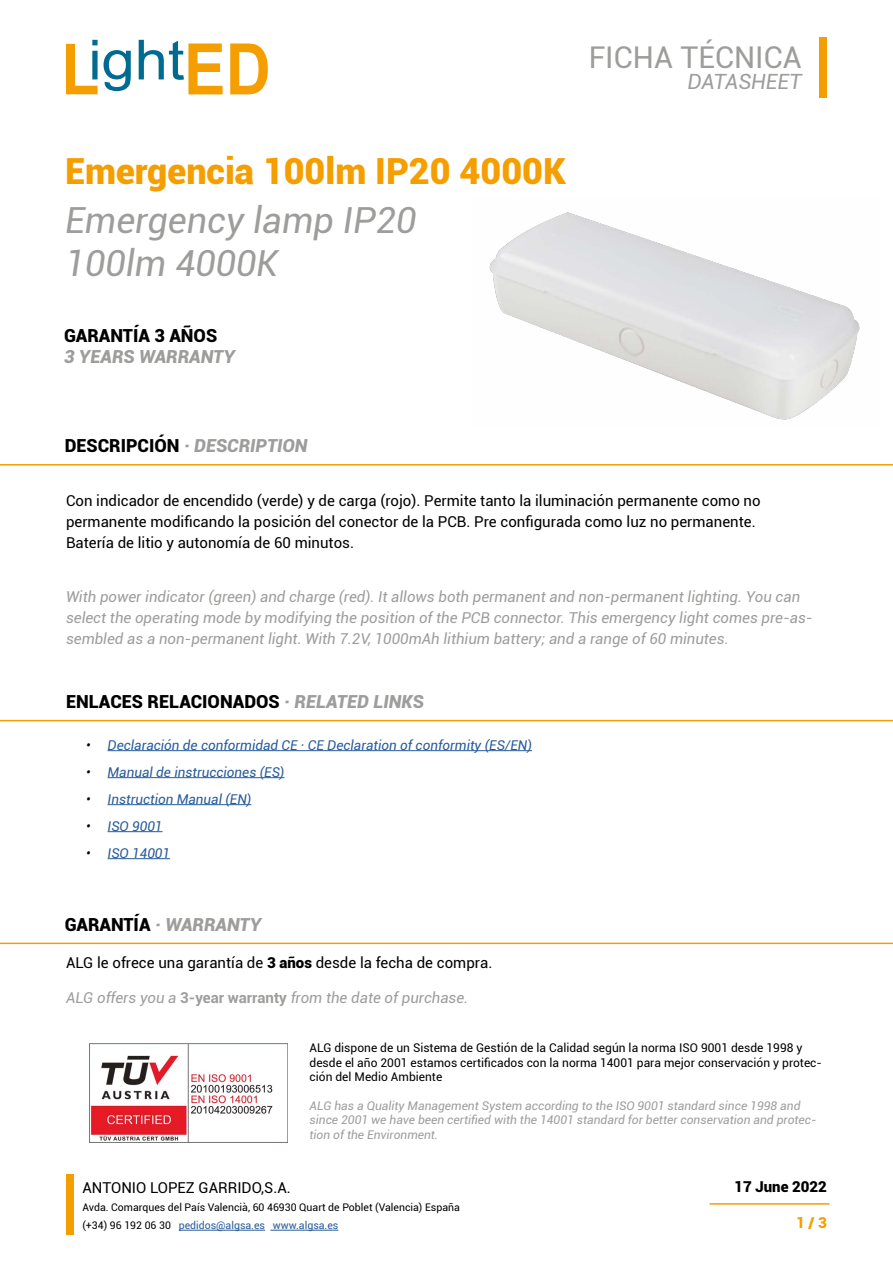
<style>
.page{position:relative;width:893px;height:1263px;background:#fff}
.page>*{position:absolute;margin:0;border:0;box-sizing:border-box;transform-origin:0 0}
.t1{font:italic 36px/43.2px "Roboto";color:#9d9d9c}
.t2{font:900 36px "Roboto";color:#f59e00}
.t3{font:30px "Roboto";color:#9d9d9c}
.t4{font:italic 21px "Roboto";color:#9d9d9c}
.t5{font:italic 900 18px "Roboto";color:#9d9d9c}
.t6{font:900 18px "Roboto";color:#000}
.t7{font:italic 15px/21px "Roboto";color:#9d9d9c}
.t8{font:15px/21px "Roboto";color:#000}
.t9{font:900 15px "Roboto";color:#000}
.t10{font:900 15px "Roboto";color:#f59e00}
.t11{font:italic 13.5px "Roboto";color:#275b9b}
.t12{font:italic 12px/14.4px "Roboto";color:#9d9d9c}
.t13{font:12px/14.4px "Roboto";color:#000}
.t14{font:10.5px/18px "Roboto";color:#000}
.s1{font-style:normal;color:#000}
.s2{font-style:italic;color:#9d9d9c}
.s3{color:#000}
.s4{font-weight:900}
.s5{font-weight:700;font-style:normal}
.s6{color:#275b9b}
</style>
<div class="page">
<svg style="left:66px;top:40px;width:32px;height:54px"></svg>
<svg style="left:104px;top:50px;width:27px;height:41px"></svg>
<svg style="left:139px;top:40px;width:84px;height:54px"></svg>
<svg style="left:230px;top:44px;width:38px;height:50px"></svg>
<hr style="left:179px;top:1230px;width:86px;height:1px;background:#275b9b">
<hr style="left:270px;top:1230px;width:68px;height:1px;background:#275b9b">
<div style="left:819px;top:37px;width:8px;height:60px;background:#f59e00"></div>
<div style="left:66px;top:1175px;width:8px;height:60px;background:#f59e00"></div>
<hr style="left:710px;top:1203px;width:119px;height:2px;background:#f59e00">
<hr style="left:0;top:464px;width:893px;height:1px;background:#f59e00">
<hr style="left:0;top:720px;width:893px;height:1px;background:#f59e00">
<hr style="left:108px;top:750px;width:424px;height:1px;background:#275b9b">
<hr style="left:108px;top:777px;width:176px;height:1px;background:#275b9b">
<hr style="left:108px;top:804px;width:143px;height:1px;background:#275b9b">
<hr style="left:108px;top:831px;width:55px;height:1px;background:#275b9b">
<hr style="left:108px;top:858px;width:62px;height:1px;background:#275b9b">
<img style="left:89px;top:1043px;width:198px;height:100px">
<hr style="left:0;top:942px;width:893px;height:2px;background:#f59e00">
<img style="left:489px;top:212px;width:371px;height:208px">
<h2 class="t3" style="left:589px;top:36px;width:214px">FICHA TÉCNICA</h2>
<h3 class="t4" style="left:687px;top:67px;width:116px">DATASHEET</h3>
<h1 class="t2" style="left:65px;top:145px;width:502px">Emergencia 100lm IP20 4000K</h1>
<h1 class="t1" style="left:65px;top:198px;width:353px">Emergency lamp IP20<br>100lm 4000K</h1>
<p class="t6" style="left:64px;top:323px;width:155px">GARANTÍA 3 AÑOS</p>
<p class="t5" style="left:64px;top:344px;width:172px">3 YEARS WARRANTY</p>
<p class="t5" style="left:65px;top:433px;width:244px"><span class="s1">DESCRIPCIÓN</span> · DESCRIPTION</p>
<p class="t8" style="left:66px;top:490px;width:696px">Con indicador de encendido (verde) y de carga (rojo). Permite tanto la iluminación permanente como no permanente modificando la posición del conector de la PCB. Pre configurada como luz no permanente.<br>Batería de litio y autonomía de 60 minutos.</p>
<p class="t7" style="left:66px;top:585px;width:748px">With power indicator (green) and charge (red). It allows both permanent and non-permanent lighting. You can select the operating mode by modifying the position of the PCB connector. This emergency light comes pre-as&shy;sembled as a non-permanent light. With 7.2V, 1000mAh lithium battery; and a range of 60 minutes.</p>
<p class="t6" style="left:66px;top:689px;width:359px">ENLACES RELACIONADOS <span class="s2">· RELATED LINKS</span></p>
<p class="t11" style="left:86px;top:735px;width:447px"><span class="s3">•</span> Declaración de conformidad CE · CE Declaration of conformity (ES/EN)</p>
<p class="t11" style="left:86px;top:762px;width:200px"><span class="s3">•</span> Manual de instrucciones (ES)</p>
<p class="t11" style="left:86px;top:789px;width:167px"><span class="s3">•</span> Instruction Manual (EN)</p>
<p class="t11" style="left:86px;top:816px;width:78px"><span class="s3">•</span> ISO 9001</p>
<p class="t11" style="left:86px;top:843px;width:85px"><span class="s3">•</span> ISO 14001</p>
<p class="t5" style="left:65px;top:912px;width:198px"><span class="s1">GARANTÍA</span> · WARRANTY</p>
<p class="t8" style="left:66px;top:952px;width:428px">ALG le ofrece una garantía de <span class="s4">3 años</span> desde la fecha de compra.</p>
<p class="t7" style="left:66px;top:986px;width:404px">ALG offers you a <span class="s5">3-year warranty</span> from the date of purchase.</p>
<p class="t13" style="left:310px;top:1040px;width:514px">ALG dispone de un Sistema de Gestión de la Calidad según la norma ISO 9001 desde 1998 y desde el año 2001 estamos certificados con la norma 14001 para mejor conservación y protec&shy;ción del Medio Ambiente</p>
<p class="t12" style="left:310px;top:1098px;width:508px">ALG has a Quality Management System according to the ISO 9001 standard since 1998 and since 2001 we have been certified with the 14001 standard for better conservation and protec&shy;tion of the Environment.</p>
<p class="t8" style="left:82px;top:1177px;width:210px">ANTONIO LOPEZ GARRIDO,S.A.</p>
<p class="t14" style="left:82px;top:1198px;width:379px">Avda. Comarques del País Valencià, 60 46930 Quart de Poblet (Valencia) España (+34) 96 192 06 30 <span class="s6">pedidos@algsa.es www.algsa.es</span></p>
<p class="t9" style="left:734px;top:1176px;width:94px">17 June 2022</p>
<p class="t10" style="left:796px;top:1212px;width:32px">1 / 3</p>
</div>
